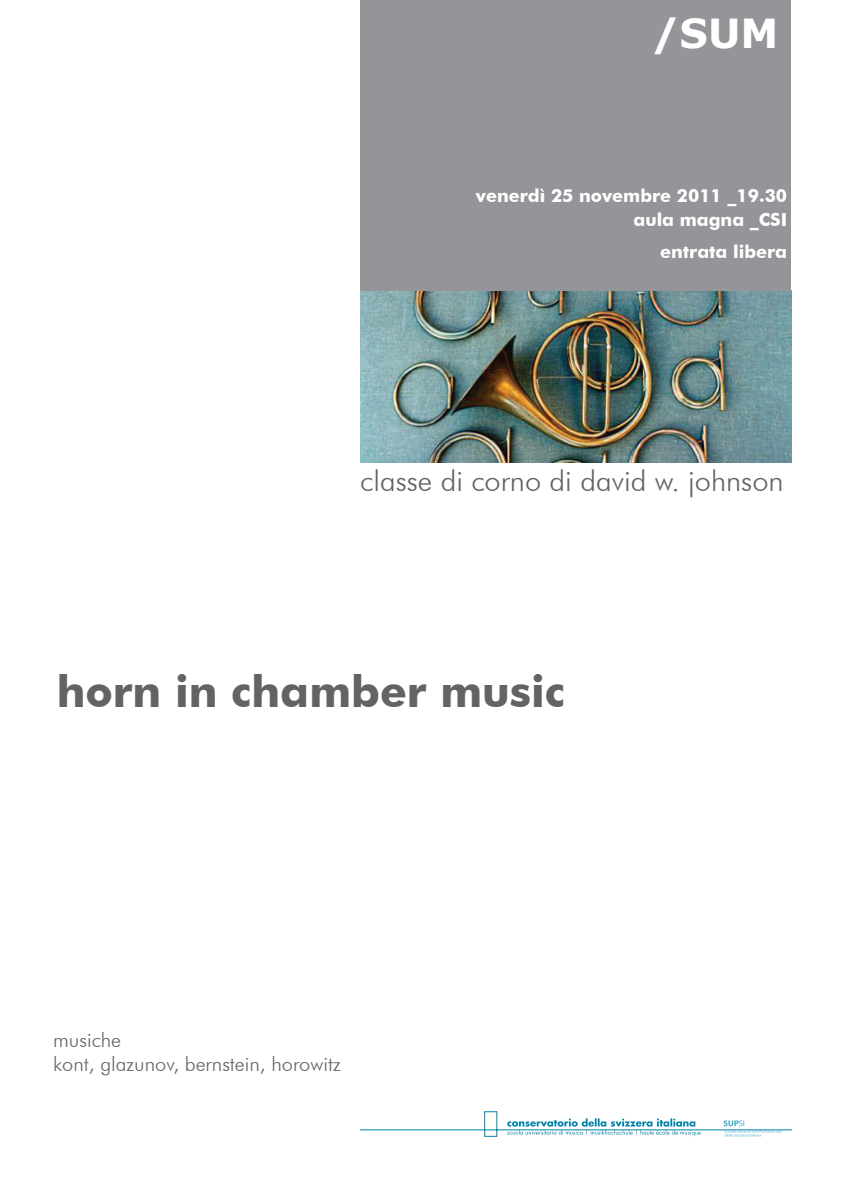
<style>
.page{position:relative;width:842px;height:1191px;background:#fff}
.page>*{position:absolute;margin:0;border:0;box-sizing:border-box;transform-origin:0 0}
.t1{font:700 44px "Futura BT";color:#636366}
.t2{font:700 40px "Verdana";color:#fff}
.t3{font:300 29px "Futura BT";color:#636366}
.t4{font:300 20px/24px "Futura BT";color:#636366}
.t5{font:700 18px/24px "Futura BT";color:#fff;text-align:right}
</style>
<div class="page">
<img style="left:360px;top:291px;width:431px;height:171px">
<div style="left:360px;top:0;width:431px;height:291px;background:#939598"></div>
<svg style="left:360px;top:1111px;width:431px;height:25px"></svg>
<h2 class="t2" style="left:652px;top:8px;width:128px">/SUM</h2>
<p class="t5" style="left:476px;top:184px;width:313px">venerdì 25 novembre 2011 _19.30 aula magna _CSI</p>
<p class="t5" style="left:660px;top:240px;width:128px">entrata libera</p>
<h3 class="t3" style="left:360px;top:463px;width:425px">classe di corno di david w. johnson</h3>
<h1 class="t1" style="left:57px;top:665px;width:510px">horn in chamber music</h1>
<p class="t4" style="left:53px;top:1027px;width:289px">musiche<br>kont, glazunov, bernstein, horowitz</p>
</div>
